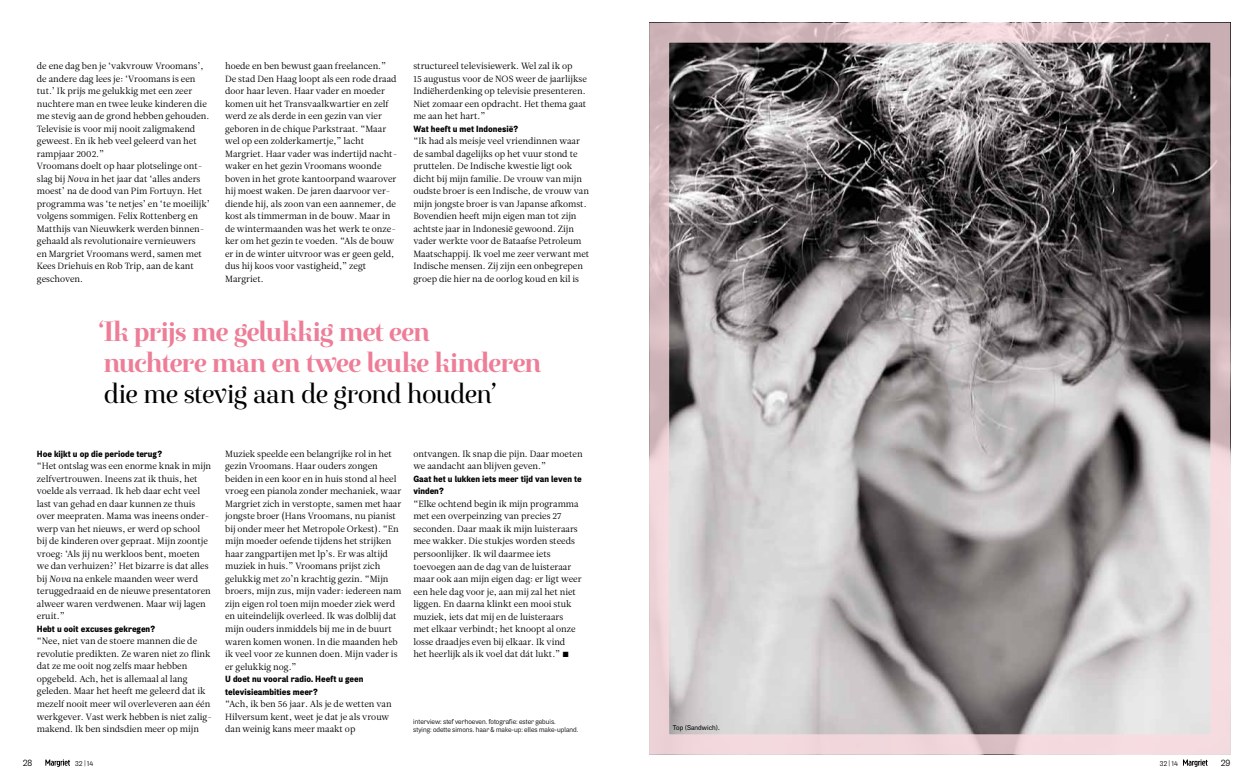
<style>
.page{position:relative;width:1253px;height:777px;background:#fff}
.page>*{position:absolute;margin:0;border:0;box-sizing:border-box;transform-origin:0 0}
.t1{font:700 28px/31px "Exquise FY";letter-spacing:-.045em;color:#ee7d97}
.t2{font:28px "Exquise FY";letter-spacing:-.05em;color:#000}
.t3{font:9px/12.5px "Leitura News Roman 1";color:#000}
.t4{font:900 9px/12.5px "Air";color:#000}
.t5{font:9px "Air";color:#000}
.t6{font:7px/8px "Air";letter-spacing:.005em;color:#000}
.t7{font:500 7px "Air";letter-spacing:.005em;color:#000}
.t8{font:7px "European Pi Std 3";color:#000}
.s1{font-family:"Leitura News Italic 1"}
.s2{font-size:6.5px}
</style>
<div class="page">
<img style="left:670px;top:44px;width:539px;height:689px">
<div style="left:649px;top:23px;width:581px;height:731px;border:20px solid #fbdbe0"></div>
<svg style="left:45px;top:759px;width:25px;height:8px"></svg>
<svg style="left:1183px;top:759px;width:25px;height:8px"></svg>
<p class="t3" style="left:37px;top:60px;width:174px">de ene dag ben je ‘vakvrouw Vroomans’, de andere dag lees je: ‘Vroomans is een tut.’ Ik prijs me gelukkig met een zeer nuchtere man en twee leuke kinderen die me stevig aan de grond hebben gehouden.<br>Televisie is voor mij nooit zaligmakend geweest. En ik heb veel geleerd van het rampjaar 2002.”<br>Vroomans doelt op haar plotselinge ont&shy;slag bij <span class="s1">Nova</span> in het jaar dat ‘alles anders moest’ na de dood van Pim Fortuyn. Het programma was ‘te netjes’ en ‘te moeilijk’ volgens sommigen. Felix Rottenberg en Matthijs van Nieuwkerk werden binnen&shy;gehaald als revolutionaire vernieuwers<br>en Margriet Vroomans werd, samen met Kees Driehuis en Rob Trip, aan de kant geschoven.</p>
<p class="t3" style="left:225px;top:60px;width:174px">hoede en ben bewust gaan freelancen.” De stad Den Haag loopt als een rode draad door haar leven. Haar vader en moeder komen uit het Transvaalkwartier en zelf werd ze als derde in een gezin van vier geboren in de chique Parkstraat. “Maar wel op een zolderkamertje,” lacht Margriet. Haar vader was indertijd nacht&shy;waker en het gezin Vroomans woonde boven in het grote kantoorpand waarover hij moest waken. De jaren daarvoor ver&shy;diende hij, als zoon van een aannemer, de kost als timmerman in de bouw. Maar in de wintermaanden was het werk te onze&shy;ker om het gezin te voeden. “Als de bouw er in de winter uitvroor was er geen geld, dus hij koos voor vastigheid,” zegt Margriet.</p>
<p class="t3" style="left:413px;top:60px;width:175px">structureel televisiewerk. Wel zal ik op<br>15 augustus voor de NOS weer de jaarlijkse Indiëherdenking op televisie presenteren.<br>Niet zomaar een opdracht. Het thema gaat me aan het hart.”</p>
<p class="t4" style="left:413px;top:123px;width:107px">Wat heeft u met Indonesië?</p>
<p class="t3" style="left:413px;top:135px;width:177px">“Ik had als meisje veel vriendinnen waar de sambal dagelijks op het vuur stond te pruttelen. De Indische kwestie ligt ook dicht bij mijn familie. De vrouw van mijn oudste broer is een Indische, de vrouw van mijn jongste broer is van Japanse afkomst.<br>Bovendien heeft mijn eigen man tot zijn achtste jaar in Indonesië gewoond. Zijn vader werkte voor de Bataafse Petroleum Maatschappij. Ik voel me zeer verwant met Indische mensen. Zij zijn een onbegrepen groep die hier na de oorlog koud en kil is</p>
<h1 class="t1" style="left:98px;top:315px;width:445px">‘Ik prijs me gelukkig met een<br>nuchtere man en twee leuke kinderen</h1>
<h1 class="t2" style="left:103px;top:376px;width:395px">die me stevig aan de grond houden’</h1>
<p class="t4" style="left:37px;top:448px;width:127px">Hoe kijkt u op die periode terug?</p>
<p class="t3" style="left:37px;top:460px;width:176px">“Het ontslag was een enorme knak in mijn zelfvertrouwen. Ineens zat ik thuis, het voelde als verraad. Ik heb daar echt veel last van gehad en daar kunnen ze thuis over meepraten. Mama was ineens onder&shy;werp van het nieuws, er werd op school bij de kinderen over gepraat. Mijn zoontje vroeg: ‘Als jij nu werkloos bent, moeten we dan verhuizen?’ Het bizarre is dat alles bij <span class="s1">Nova</span> na enkele maanden weer werd teruggedraaid en de nieuwe presentatoren alweer waren verdwenen. Maar wij lagen eruit.”</p>
<p class="t4" style="left:37px;top:623px;width:120px">Hebt u ooit excuses gekregen?</p>
<p class="t3" style="left:37px;top:635px;width:177px">“Nee, niet van de stoere mannen die de revolutie predikten. Ze waren niet zo flink dat ze me ooit nog zelfs maar hebben opgebeld. Ach, het is allemaal al lang geleden. Maar het heeft me geleerd dat ik mezelf nooit meer wil overleveren aan één werkgever. Vast werk hebben is niet zalig&shy;makend. Ik ben sindsdien meer op mijn</p>
<p class="t3" style="left:225px;top:448px;width:178px">Muziek speelde een belangrijke rol in het gezin Vroomans. Haar ouders zongen beiden in een koor en in huis stond al heel vroeg een pianola zonder mechaniek, waar Margriet zich in verstopte, samen met haar jongste broer (Hans Vroomans, nu pianist bij onder meer het Metropole Orkest). “En mijn moeder oefende tijdens het strijken haar zangpartijen met lp’s. Er was altijd muziek in huis.” Vroomans prijst zich gelukkig met zo’n krachtig gezin. “Mijn broers, mijn zus, mijn vader: iedereen nam zijn eigen rol toen mijn moeder ziek werd en uiteindelijk overleed. Ik was dolblij dat mijn ouders inmiddels bij me in de buurt waren komen wonen. In die maanden heb ik veel voor ze kunnen doen. Mijn vader is er gelukkig nog.”</p>
<p class="t4" style="left:225px;top:673px;width:140px">U doet nu vooral radio. Heeft u geen televisieambities meer?</p>
<p class="t3" style="left:225px;top:698px;width:168px">“Ach, ik ben 56 jaar. Als je de wetten van<br>Hilversum kent, weet je dat je als vrouw dan weinig kans meer maakt op</p>
<p class="t3" style="left:413px;top:448px;width:171px">ontvangen. Ik snap die pijn. Daar moeten we aandacht aan blijven geven.”</p>
<p class="t4" style="left:413px;top:473px;width:170px">Gaat het u lukken iets meer tijd van leven te vinden?</p>
<p class="t3" style="left:413px;top:498px;width:170px">“Elke ochtend begin ik mijn programma met een overpeinzing van precies 27 seconden. Daar maak ik mijn luisteraars mee wakker. Die stukjes worden steeds persoonlijker. Ik wil daarmee iets toevoegen aan de dag van de luisteraar maar ook aan mijn eigen dag: er ligt weer een hele dag voor je, aan mij zal het niet liggen. En daarna klinkt een mooi stuk muziek, iets dat mij en de luisteraars met elkaar verbindt; het knoopt al onze losse draadjes even bij elkaar. Ik vind<br>het heerlijk als ik voel dat dát lukt.”</p>
<p class="t8" style="left:563px;top:650px;width:7px">■</p>
<p class="t6" style="left:413px;top:717px;width:167px">interview: stef verhoeven. fotografie: ester gebuis.<br>stying: odette simons. haar &amp; make-up: elles make-upland.</p>
<p class="t7" style="left:673px;top:723px;width:48px">Top (Sandwich).</p>
<p class="t5" style="left:23px;top:757px;width:11px">28</p>
<p class="t6" style="left:75px;top:759px;width:20px">32 <span class="s2">|</span>14</p>
<p class="t6" style="left:1160px;top:759px;width:20px">32 <span class="s2">|</span>14</p>
<p class="t5" style="left:1221px;top:757px;width:11px">29</p>
</div>
